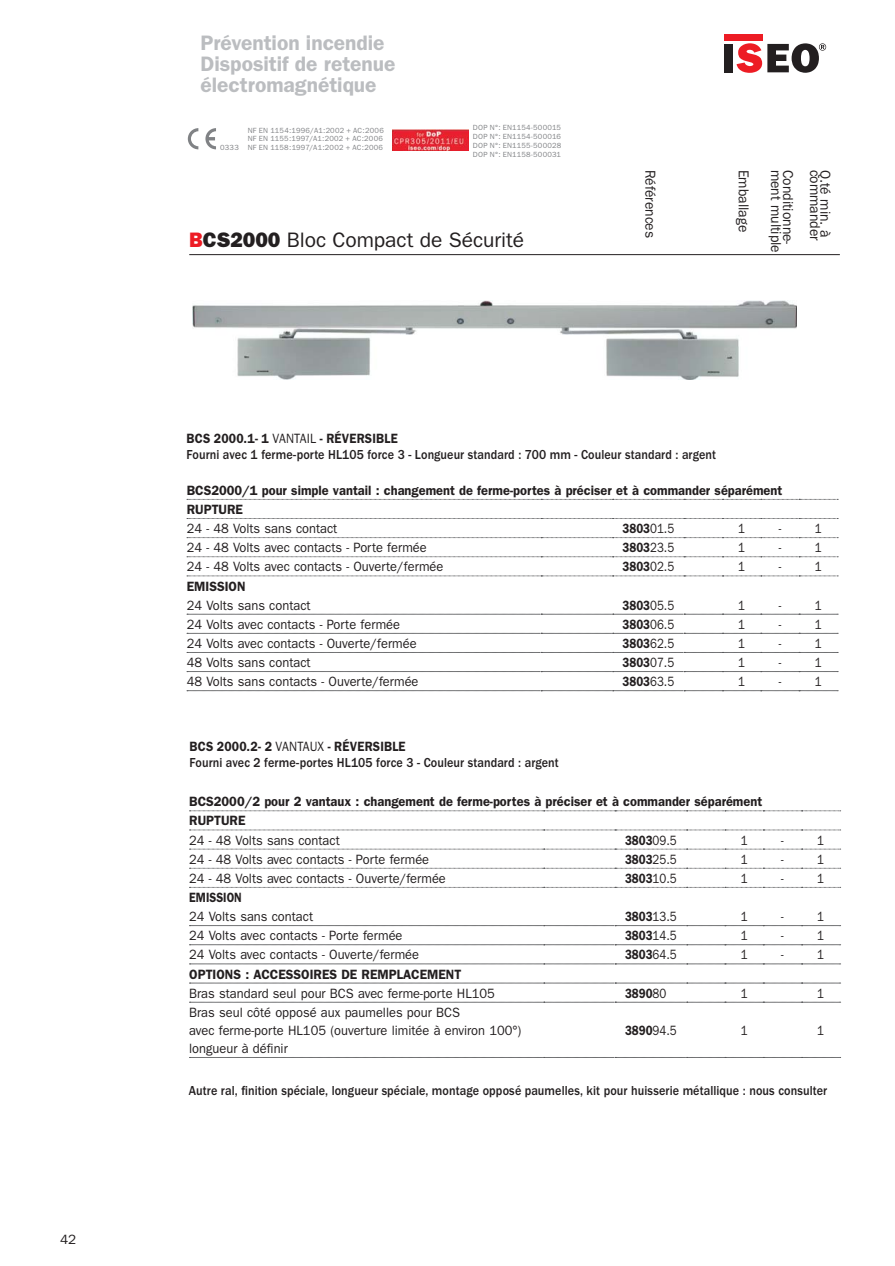
<style>
.page{position:relative;width:895px;height:1266px;background:#fff}
.page>*{position:absolute;margin:0;border:0;box-sizing:border-box;transform-origin:0 0}
.t1{font:600 21px/21px "Franklin Gothic";color:#bbbdc0}
.t2{font:21px "Franklin Gothic";color:#231f20}
.t3{font:14.4px "Franklin Gothic";color:#231f20;scale:.96 1}
.t4{font:13.5px/18px "Franklin Gothic";color:#231f20;scale:.95 1}
.t5{font:500 13.5px/16.2px "Franklin Gothic";letter-spacing:.005em;color:#231f20;scale:.9 1}
.t6{font:600 13.5px/19.2px "Franklin Gothic";color:#231f20;scale:.95 1}
.t7{font:600 13.5px "Franklin Gothic";color:#231f20;scale:.85 1}
.t8{font:13.5px "Franklin Gothic";color:#231f20;scale:.85 1}
.t9{font:13.5px "Franklin Gothic";color:#231f20}
.t10{font:7.5px/9px "Franklin Gothic";letter-spacing:.025em;color:#808285;text-align:justify}
.s1{font-weight:800;color:#ed1c24}
.s2{font-weight:800}
.s3{font-weight:600}
.s4{font-weight:400}
.s5{color:#fff}
</style>
<div class="page">
<div style="left:723px;top:44px;width:9px;height:28px;background:#231f20"></div>
<svg style="left:736px;top:43px;width:25px;height:30px"></svg>
<div style="left:723px;top:35px;width:38px;height:6px;background:#ed1c24"></div>
<svg style="left:767px;top:43px;width:58px;height:30px"></svg>
<img style="left:193px;top:301px;width:603px;height:79px">
<svg style="left:188px;top:128px;width:10px;height:21px"></svg>
<svg style="left:205px;top:128px;width:11px;height:21px"></svg>
<img style="left:392px;top:129px;width:76px;height:21px">
<hr style="left:189px;top:254px;width:650px;height:1px;background:#231f20">
<svg style="left:187px;top:614px;width:650px;height:1px"></svg>
<svg style="left:187px;top:633px;width:650px;height:1px"></svg>
<svg style="left:187px;top:652px;width:650px;height:1px"></svg>
<svg style="left:187px;top:671px;width:650px;height:1px"></svg>
<svg style="left:187px;top:690px;width:650px;height:1px"></svg>
<svg style="left:187px;top:576px;width:650px;height:1px"></svg>
<svg style="left:187px;top:499px;width:650px;height:1px"></svg>
<svg style="left:187px;top:518px;width:650px;height:1px"></svg>
<svg style="left:187px;top:537px;width:650px;height:1px"></svg>
<svg style="left:187px;top:556px;width:650px;height:1px"></svg>
<svg style="left:189px;top:925px;width:651px;height:1px"></svg>
<svg style="left:189px;top:944px;width:651px;height:1px"></svg>
<svg style="left:189px;top:964px;width:651px;height:1px"></svg>
<svg style="left:189px;top:983px;width:651px;height:1px"></svg>
<svg style="left:189px;top:1002px;width:651px;height:1px"></svg>
<svg style="left:189px;top:1057px;width:651px;height:1px"></svg>
<svg style="left:189px;top:887px;width:651px;height:1px"></svg>
<svg style="left:189px;top:811px;width:651px;height:1px"></svg>
<svg style="left:189px;top:830px;width:651px;height:1px"></svg>
<svg style="left:189px;top:849px;width:651px;height:1px"></svg>
<svg style="left:189px;top:868px;width:651px;height:1px"></svg>
<p class="t9" style="left:60px;top:1234px;width:17px">42</p>
<h1 class="t1" style="left:200px;top:35px;width:196px">Prévention incendie<br>Dispositif de retenue électromagnétique</h1>
<p class="t10" style="left:248px;top:127px;width:137px">NF EN 1154:1996/A1:2002 + AC:2006</p>
<p class="t10" style="left:248px;top:135px;width:137px">NF EN 1155:1997/A1:2002 + AC:2006</p>
<p class="t10" style="left:220px;top:144px;width:164px">0333 NF EN 1158:1997/A1:2002 + AC:2006</p>
<p class="t10" style="left:473px;top:124px;width:90px">DOP N°: EN1154-500015<br>DOP N°: EN1154-500016<br>DOP N°: EN1155-500028<br>DOP N°: EN1158-500031</p>
<h1 class="t2" style="left:189px;top:232px;width:336px"><span class="s1">B</span><span class="s2">CS2000</span> Bloc Compact de Sécurité</h1>
<p class="t3" style="left:655px;top:170px;width:73px;rotate:90deg">Références</p>
<p class="t3" style="left:748px;top:170px;width:67px;rotate:90deg">Emballage</p>
<p class="t3" style="left:781px;top:170px;width:88px;rotate:90deg">ment multiple</p>
<p class="t3" style="left:793px;top:170px;width:80px;rotate:90deg">Conditionne-</p>
<p class="t3" style="left:820px;top:170px;width:76px;rotate:90deg">commander</p>
<p class="t3" style="left:830px;top:170px;width:72px;rotate:90deg">Q.té min. à</p>
<p class="t5" style="left:186px;top:431px;width:589px"><span class="s3">BCS 2000.1- 1</span> <span class="s4">VANTAIL</span> <span class="s3">- RÉVERSIBLE<br></span>Fourni avec 1 ferme-porte HL105 force 3 - Longueur standard : 700 mm - Couleur standard : argent</p>
<p class="t6" style="left:187px;top:482px;width:628px">BCS2000/1 pour simple vantail : changement de ferme-portes à préciser et à commander séparément<br>RUPTURE</p>
<p class="t4" style="left:187px;top:521px;width:160px">24 - 48 Volts sans contact</p>
<p class="t7" style="left:622px;top:523px;width:62px">3803<span class="s4">01.5</span></p>
<p class="t8" style="left:737px;top:523px;width:10px">1</p>
<p class="t8" style="left:778px;top:523px;width:4px">-</p>
<p class="t8" style="left:814px;top:523px;width:10px">1</p>
<p class="t4" style="left:187px;top:540px;width:254px">24 - 48 Volts avec contacts - Porte fermée</p>
<p class="t7" style="left:622px;top:543px;width:62px">3803<span class="s4">23.5</span></p>
<p class="t8" style="left:737px;top:543px;width:10px">1</p>
<p class="t8" style="left:778px;top:543px;width:4px">-</p>
<p class="t8" style="left:814px;top:543px;width:10px">1</p>
<p class="t4" style="left:187px;top:559px;width:271px">24 - 48 Volts avec contacts - Ouverte/fermée</p>
<p class="t7" style="left:622px;top:562px;width:62px">3803<span class="s4">02.5</span></p>
<p class="t8" style="left:737px;top:562px;width:10px">1</p>
<p class="t8" style="left:778px;top:562px;width:4px">-</p>
<p class="t8" style="left:814px;top:562px;width:10px">1</p>
<p class="t6" style="left:187px;top:578px;width:63px">EMISSION</p>
<p class="t4" style="left:187px;top:597px;width:132px">24 Volts sans contact</p>
<p class="t7" style="left:622px;top:600px;width:62px">3803<span class="s4">05.5</span></p>
<p class="t8" style="left:737px;top:600px;width:10px">1</p>
<p class="t8" style="left:778px;top:600px;width:4px">-</p>
<p class="t8" style="left:814px;top:600px;width:10px">1</p>
<p class="t4" style="left:187px;top:617px;width:226px">24 Volts avec contacts - Porte fermée</p>
<p class="t7" style="left:622px;top:619px;width:62px">3803<span class="s4">06.5</span></p>
<p class="t8" style="left:737px;top:619px;width:10px">1</p>
<p class="t8" style="left:778px;top:619px;width:4px">-</p>
<p class="t8" style="left:814px;top:619px;width:10px">1</p>
<p class="t4" style="left:187px;top:636px;width:243px">24 Volts avec contacts - Ouverte/fermée</p>
<p class="t7" style="left:622px;top:638px;width:62px">3803<span class="s4">62.5</span></p>
<p class="t8" style="left:737px;top:638px;width:10px">1</p>
<p class="t8" style="left:778px;top:638px;width:4px">-</p>
<p class="t8" style="left:814px;top:638px;width:10px">1</p>
<p class="t4" style="left:187px;top:655px;width:132px">48 Volts sans contact</p>
<p class="t7" style="left:622px;top:657px;width:62px">3803<span class="s4">07.5</span></p>
<p class="t8" style="left:737px;top:657px;width:10px">1</p>
<p class="t8" style="left:778px;top:657px;width:4px">-</p>
<p class="t8" style="left:814px;top:657px;width:10px">1</p>
<p class="t4" style="left:187px;top:674px;width:245px">48 Volts sans contacts - Ouverte/fermée</p>
<p class="t7" style="left:622px;top:677px;width:62px">3803<span class="s4">63.5</span></p>
<p class="t8" style="left:737px;top:677px;width:10px">1</p>
<p class="t8" style="left:778px;top:677px;width:4px">-</p>
<p class="t8" style="left:814px;top:677px;width:10px">1</p>
<p class="t5" style="left:189px;top:739px;width:411px"><span class="s3">BCS 2000.2- 2</span> <span class="s4">VANTAUX</span> <span class="s3">- RÉVERSIBLE<br></span>Fourni avec 2 ferme-portes HL105 force 3 - Couleur standard : argent</p>
<p class="t6" style="left:189px;top:793px;width:604px">BCS2000/2 pour 2 vantaux : changement de ferme-portes à préciser et à commander séparément<br>RUPTURE</p>
<p class="t4" style="left:189px;top:832px;width:160px">24 - 48 Volts sans contact</p>
<p class="t7" style="left:624px;top:835px;width:62px">3803<span class="s4">09.5</span></p>
<p class="t8" style="left:740px;top:835px;width:10px">1</p>
<p class="t8" style="left:780px;top:835px;width:4px">-</p>
<p class="t8" style="left:816px;top:835px;width:10px">1</p>
<p class="t4" style="left:189px;top:852px;width:254px">24 - 48 Volts avec contacts - Porte fermée</p>
<p class="t7" style="left:624px;top:854px;width:62px">3803<span class="s4">25.5</span></p>
<p class="t8" style="left:740px;top:854px;width:10px">1</p>
<p class="t8" style="left:780px;top:854px;width:4px">-</p>
<p class="t8" style="left:816px;top:854px;width:10px">1</p>
<p class="t4" style="left:189px;top:871px;width:271px">24 - 48 Volts avec contacts - Ouverte/fermée</p>
<p class="t7" style="left:624px;top:873px;width:62px">3803<span class="s4">10.5</span></p>
<p class="t8" style="left:740px;top:873px;width:10px">1</p>
<p class="t8" style="left:780px;top:873px;width:4px">-</p>
<p class="t8" style="left:816px;top:873px;width:10px">1</p>
<p class="t7" style="left:189px;top:892px;width:63px">EMISSION</p>
<p class="t4" style="left:189px;top:909px;width:132px">24 Volts sans contact</p>
<p class="t7" style="left:624px;top:911px;width:62px">3803<span class="s4">13.5</span></p>
<p class="t8" style="left:740px;top:911px;width:10px">1</p>
<p class="t8" style="left:780px;top:911px;width:4px">-</p>
<p class="t8" style="left:816px;top:911px;width:10px">1</p>
<p class="t4" style="left:189px;top:928px;width:226px">24 Volts avec contacts - Porte fermée</p>
<p class="t7" style="left:624px;top:931px;width:62px">3803<span class="s4">14.5</span></p>
<p class="t8" style="left:740px;top:931px;width:10px">1</p>
<p class="t8" style="left:780px;top:931px;width:4px">-</p>
<p class="t8" style="left:816px;top:931px;width:10px">1</p>
<p class="t4" style="left:189px;top:947px;width:243px">24 Volts avec contacts - Ouverte/fermée</p>
<p class="t7" style="left:624px;top:950px;width:62px">3803<span class="s4">64.5</span></p>
<p class="t8" style="left:740px;top:950px;width:10px">1</p>
<p class="t8" style="left:780px;top:950px;width:4px">-</p>
<p class="t8" style="left:816px;top:950px;width:10px">1</p>
<p class="t6" style="left:189px;top:966px;width:288px">OPTIONS : ACCESSOIRES DE REMPLACEMENT</p>
<p class="t4" style="left:189px;top:985px;width:323px">Bras standard seul pour BCS avec ferme-porte HL105</p>
<p class="t7" style="left:624px;top:988px;width:62px">3890<span class="s4">80</span><span class="s5">.5</span></p>
<p class="t8" style="left:740px;top:988px;width:10px">1</p>
<p class="t8" style="left:816px;top:988px;width:10px">1</p>
<p class="t4" style="left:189px;top:1005px;width:351px">Bras seul côté opposé aux paumelles pour BCS<br>avec ferme-porte HL105 (ouverture limitée à environ 100°) longueur à définir</p>
<p class="t7" style="left:624px;top:1025px;width:62px">3890<span class="s4">94.5</span></p>
<p class="t8" style="left:740px;top:1025px;width:10px">1</p>
<p class="t8" style="left:816px;top:1025px;width:10px">1</p>
<p class="t5" style="left:189px;top:1084px;width:710px">Autre ral, finition spéciale, longueur spéciale, montage opposé paumelles, kit pour huisserie métallique : nous consulter</p>
</div>
